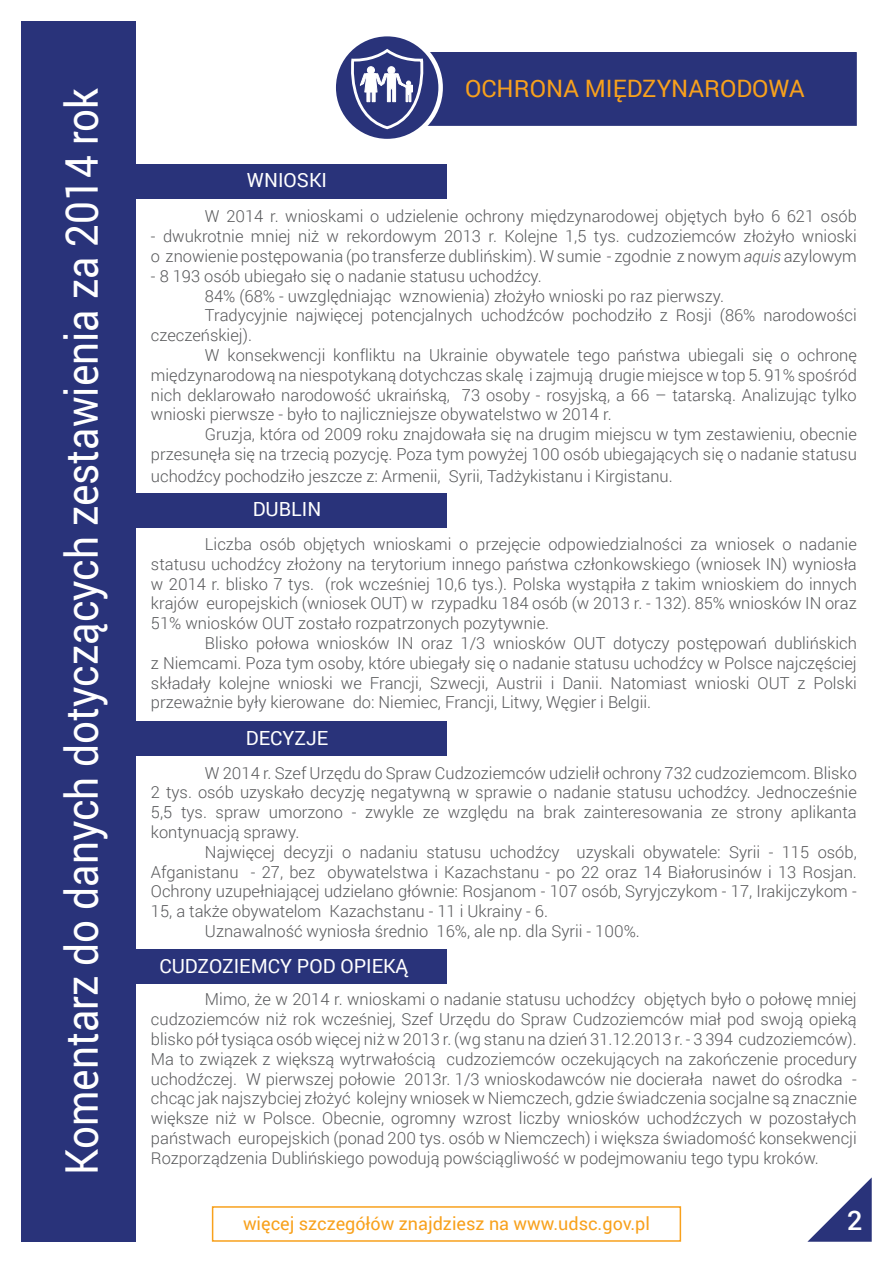
<style>
.page{position:relative;width:893px;height:1263px;background:#fff}
.page>*{position:absolute;margin:0;border:0;box-sizing:border-box;transform-origin:0 0}
.t1{font:45px "Roboto";color:#fff;scale:.9 1}
.t2{font:500 27px "Roboto";color:#fff}
.t3{font:24px "Roboto";color:#f8a11c}
.t4{font:19.5px "Roboto";color:#fff}
.t5{font:18px "Roboto";color:#f8a11c}
.t6{font:300 16.5px/19.8px "Roboto";color:#57585a;text-align:justify}
.s1{font-style:italic}
</style>
<div class="page">
<div style="left:414px;top:53px;width:442px;height:72px;background:#29337a"></div>
<div style="left:413px;top:52px;width:444px;height:74px;border:2px solid #29337a"></div>
<svg style="left:334px;top:34px;width:107px;height:107px;fill:#29337a"></svg>
<div style="left:331px;top:32px;width:112px;height:111px;border:4px solid #fff;border-radius:50%"></div>
<svg style="left:351px;top:49px;width:72px;height:80px"></svg>
<div style="left:21px;top:21px;width:115px;height:1221px;background:#29337a"></div>
<div style="left:128px;top:164px;width:318px;height:34px;background:#29337a"></div>
<div style="left:128px;top:493px;width:318px;height:34px;background:#29337a"></div>
<div style="left:128px;top:722px;width:318px;height:34px;background:#29337a"></div>
<div style="left:121px;top:949px;width:325px;height:34px;background:#29337a"></div>
<div style="left:212px;top:1206px;width:469px;height:36px;border:2px solid #f8a11c"></div>
<svg style="left:807px;top:1177px;width:65px;height:65px"></svg>
<p class="t1" style="left:50px;top:1175px;width:1209px;rotate:-90deg">Komentarz do danych dotyczących zestawienia za 2014 rok</p>
<p class="t4" style="left:247px;top:166px;width:82px">WNIOSKI</p>
<p class="t3" style="left:465px;top:72px;width:341px">OCHRONA MIĘDZYNARODOWA</p>
<p class="t6" style="left:205px;top:206px;width:653px">W 2014 r. wnioskami o udzielenie ochrony międzynarodowej objętych było 6 621 osób</p>
<p class="t6" style="left:151px;top:226px;width:707px">- dwukrotnie mniej niż w rekordowym 2013 r. Kolejne 1,5 tys. cudzoziemców złożyło wnioski o znowienie postępowania (po transferze dublińskim). W sumie - zgodnie z nowym <span class="s1">aquis</span> azylowym</p>
<p class="t6" style="left:151px;top:265px;width:392px">- 8 193 osób ubiegało się o nadanie statusu uchodźcy.</p>
<p class="t6" style="left:205px;top:285px;width:521px">84% (68% - uwzględniając wznowienia) złożyło wnioski po raz pierwszy.</p>
<p class="t6" style="left:151px;top:305px;width:707px;text-indent:54px">Tradycyjnie najwięcej potencjalnych uchodźców pochodziło z Rosji (86% narodowości czeczeńskiej).</p>
<p class="t6" style="left:151px;top:345px;width:707px;text-indent:54px">W konsekwencji konfliktu na Ukrainie obywatele tego państwa ubiegali się o ochronę międzynarodową na niespotykaną dotychczas skalę i zajmują drugie miejsce w top 5. 91% spośród nich deklarowało narodowość ukraińską, 73 osoby - rosyjską, a 66 – tatarską. Analizując tylko wnioski pierwsze - było to najliczniejsze obywatelstwo w 2014 r.</p>
<p class="t6" style="left:151px;top:424px;width:707px;text-align:right">Gruzja, która od 2009 roku znajdowała się na drugim miejscu w tym zestawieniu, obecnie przesunęła się na trzecią pozycję. Poza tym powyżej 100 osób ubiegających się o nadanie statusu</p>
<p class="t6" style="left:151px;top:465px;width:523px">uchodźcy pochodziło jeszcze z: Armenii, Syrii, Tadżykistanu i Kirgistanu.</p>
<p class="t4" style="left:253px;top:496px;width:70px">DUBLIN</p>
<p class="t6" style="left:151px;top:534px;width:707px;text-indent:54px">Liczba osób objętych wnioskami o przejęcie odpowiedzialności za wniosek o nadanie statusu uchodźcy złożony na terytorium innego państwa członkowskiego (wniosek IN) wyniosła w 2014 r. blisko 7 tys. (rok wcześniej 10,6 tys.). Polska wystąpiła z takim wnioskiem do innych krajów europejskich (wniosek OUT) w rzypadku 184 osób (w 2013 r. - 132). 85% wniosków IN oraz 51% wniosków OUT zostało rozpatrzonych pozytywnie.</p>
<p class="t6" style="left:151px;top:633px;width:707px;text-indent:54px">Blisko połowa wniosków IN oraz 1/3 wniosków OUT dotyczy postępowań dublińskich z Niemcami. Poza tym osoby, które ubiegały się o nadanie statusu uchodźcy w Polsce najczęściej składały kolejne wnioski we Francji, Szwecji, Austrii i Danii. Natomiast wnioski OUT z Polski przeważnie były kierowane do: Niemiec, Francji, Litwy, Węgier i Belgii.</p>
<p class="t4" style="left:246px;top:724px;width:84px">DECYZJE</p>
<p class="t6" style="left:151px;top:762px;width:707px;text-indent:54px">W 2014 r. Szef Urzędu do Spraw Cudzoziemców udzielił ochrony 732 cudzoziemcom. Blisko 2 tys. osób uzyskało decyzję negatywną w sprawie o nadanie statusu uchodźcy. Jednocześnie 5,5 tys. spraw umorzono - zwykle ze względu na brak zainteresowania ze strony aplikanta kontynuacją sprawy.</p>
<p class="t6" style="left:151px;top:841px;width:707px;text-indent:54px">Najwięcej decyzji o nadaniu statusu uchodźcy uzyskali obywatele: Syrii - 115 osób, Afganistanu - 27, bez obywatelstwa i Kazachstanu - po 22 oraz 14 Białorusinów i 13 Rosjan.<br>Ochrony uzupełniającej udzielano głównie: Rosjanom - 107 osób, Syryjczykom - 17, Irakijczykom - 15, a także obywatelom Kazachstanu - 11 i Ukrainy - 6.</p>
<p class="t6" style="left:205px;top:921px;width:436px">Uznawalność wyniosła średnio 16%, ale np. dla Syrii - 100%.</p>
<p class="t4" style="left:159px;top:953px;width:250px">CUDZOZIEMCY POD OPIEKĄ</p>
<p class="t6" style="left:151px;top:989px;width:707px;text-indent:54px">Mimo, że w 2014 r. wnioskami o nadanie statusu uchodźcy objętych było o połowę mniej cudzoziemców niż rok wcześniej, Szef Urzędu do Spraw Cudzoziemców miał pod swoją opieką blisko pół tysiąca osób więcej niż w 2013 r. (wg stanu na dzień 31.12.2013 r. - 3 394 cudzoziemców).<br>Ma to związek z większą wytrwałością cudzoziemców oczekujących na zakończenie procedury uchodźczej. W pierwszej połowie 2013r. 1/3 wnioskodawców nie docierała nawet do ośrodka - chcąc jak najszybciej złożyć kolejny wniosek w Niemczech, gdzie świadczenia socjalne są znacznie większe niż w Polsce. Obecnie, ogromny wzrost liczby wniosków uchodźczych w pozostałych państwach europejskich (ponad 200 tys. osób w Niemczech) i większa świadomość konsekwencji Rozporządzenia Dublińskiego powodują powściągliwość w podejmowaniu tego typu kroków.</p>
<p class="t5" style="left:243px;top:1211px;width:408px">więcej szczegółów znajdziesz na www.udsc.gov.pl</p>
<p class="t2" style="left:847px;top:1202px;width:17px">2</p>
</div>
